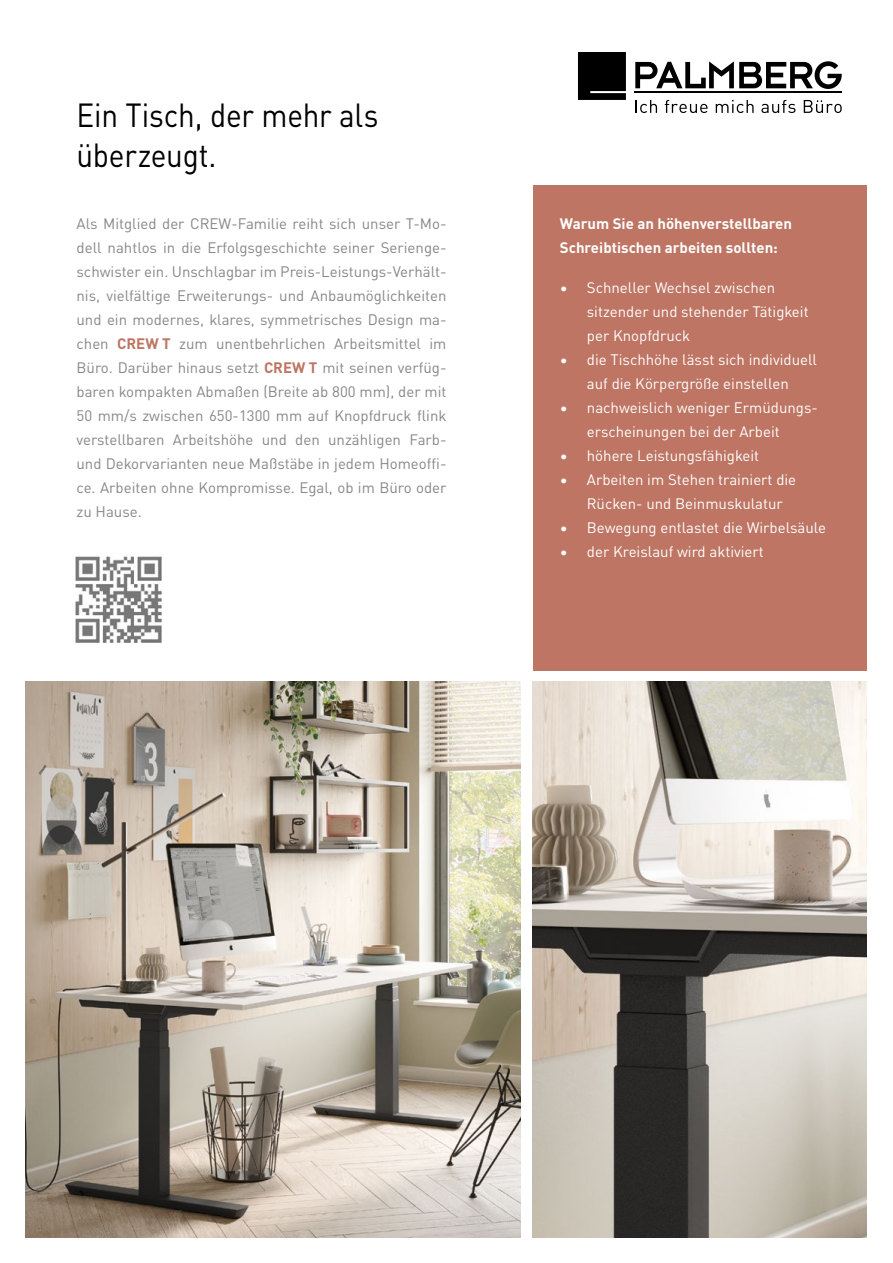
<style>
.page{position:relative;width:893px;height:1263px;background:#fff}
.page>*{position:absolute;margin:0;border:0;box-sizing:border-box;transform-origin:0 0}
.t1{font:33px/39.6px "DINOT";letter-spacing:-.01em;color:#000;scale:.9 1}
.t2{font:15px/24px "DINOT";color:#878787;text-align:justify}
.t3{font:15px/24px "DINOT";color:#fff}
.t4{font:700 15px/24px "DINOT";color:#fff}
.s1{font-weight:700;color:#be7563}
</style>
<div class="page">
<div style="left:533px;top:185px;width:333px;height:485px;background:#be7563"></div>
<img style="left:26px;top:682px;width:494px;height:555px">
<img style="left:533px;top:682px;width:333px;height:555px">
<svg style="left:635px;top:61px;width:207px;height:28px"></svg>
<hr style="left:635px;top:91px;width:207px;height:2px;background:#000">
<svg style="left:578px;top:52px;width:48px;height:48px;background:#080808"></svg>
<svg style="left:635px;top:100px;width:22px;height:13px"></svg>
<svg style="left:665px;top:100px;width:42px;height:13px"></svg>
<svg style="left:716px;top:100px;width:38px;height:13px"></svg>
<svg style="left:761px;top:100px;width:34px;height:13px"></svg>
<svg style="left:804px;top:100px;width:38px;height:13px"></svg>
<img style="left:75px;top:556px;width:87px;height:87px">
<h1 class="t1" style="left:77px;top:93px;width:337px">Ein Tisch, der mehr als überzeugt.</h1>
<p class="t2" style="left:77px;top:211px;width:371px">Als Mitglied der CREW-Familie reiht sich unser T-Mo&shy;dell nahtlos in die Erfolgsgeschichte seiner Serienge&shy;schwister ein. Unschlagbar im Preis-Leistungs-Verhält&shy;nis, vielfältige Erweiterungs- und Anbaumöglichkeiten und ein modernes, klares, symmetrisches Design ma&shy;chen <span class="s1">CREW T</span> zum unentbehrlichen Arbeitsmittel im Büro. Darüber hinaus setzt <span class="s1">CREW T</span> mit seinen verfüg&shy;baren kompakten Abmaßen (Breite ab 800 mm), der mit 50 mm/s zwischen 650-1300 mm auf Knopfdruck flink verstellbaren Arbeitshöhe und den unzähligen Farb&shy;und Dekorvarianten neue Maßstäbe in jedem Homeoffi&shy;ce. Arbeiten ohne Kompromisse. Egal, ob im Büro oder zu Hause.</p>
<p class="t4" style="left:560px;top:210px;width:234px">Warum Sie an höhenverstellbaren<br>Schreibtischen arbeiten sollten:</p>
<p class="t3" style="left:587px;top:274px;width:223px;text-indent:-27px">• Schneller Wechsel zwischen sitzender und stehender Tätigkeit per Knopfdruck</p>
<p class="t3" style="left:560px;top:346px;width:259px;text-align:center">• die Tischhöhe lässt sich individuell auf die Körpergröße einstellen</p>
<p class="t3" style="left:587px;top:394px;width:232px;text-indent:-27px">• nachweislich weniger Ermüdungs&shy;erscheinungen bei der Arbeit</p>
<p class="t3" style="left:560px;top:442px;width:201px">• höhere Leistungsfähigkeit</p>
<p class="t3" style="left:587px;top:466px;width:211px;text-indent:-27px">• Arbeiten im Stehen trainiert die<br>Rücken- und Beinmuskulatur</p>
<p class="t3" style="left:560px;top:514px;width:268px">• Bewegung entlastet die Wirbelsäule</p>
<p class="t3" style="left:560px;top:538px;width:205px">• der Kreislauf wird aktiviert</p>
</div>
